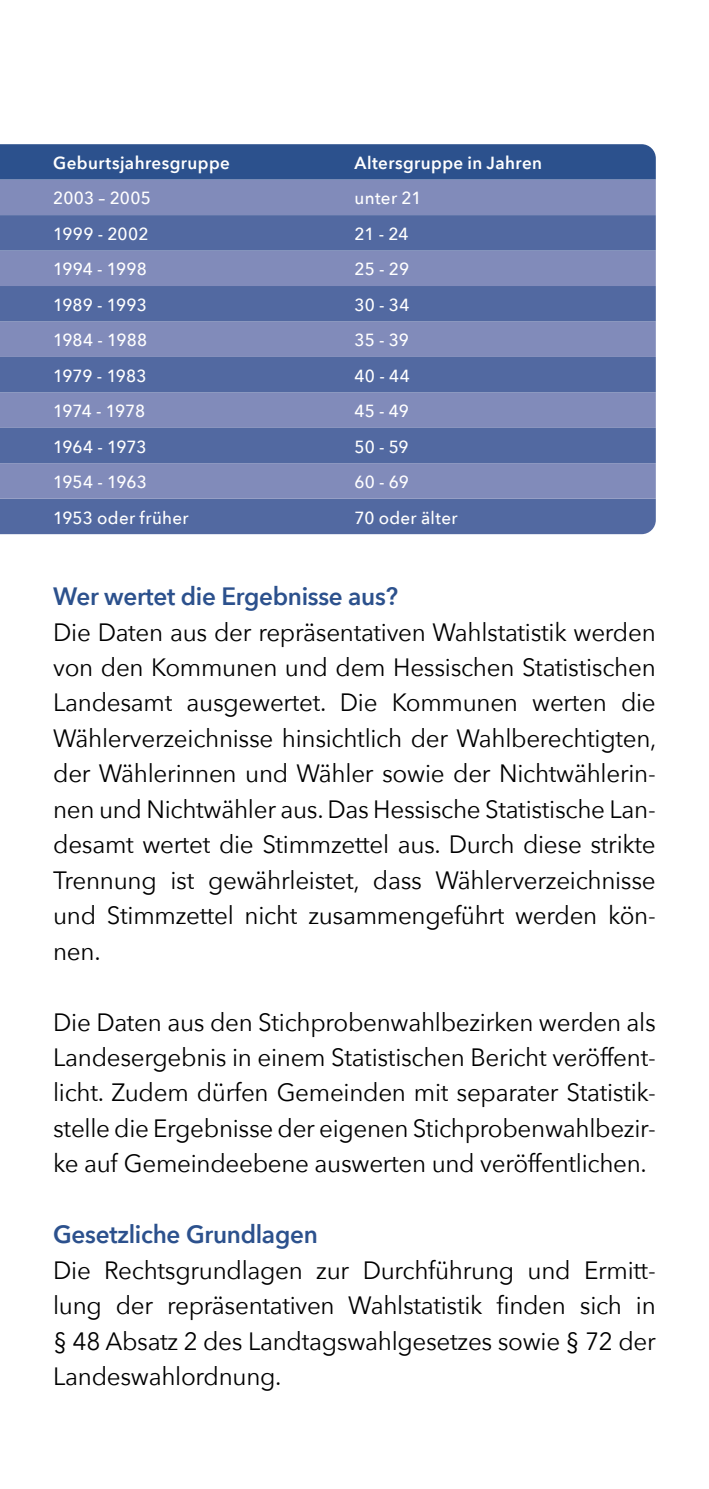
<style>
.page{position:relative;width:709px;height:1489px;background:#fff}
.page>*{position:absolute;margin:0;border:0;box-sizing:border-box;transform-origin:0 0}
.t1{font:25px/35.5px "Avenir Next";letter-spacing:-.01em;color:#000;text-align:justify}
.t2{font:600 25px "Avenir Next";letter-spacing:-.01em;color:#2c518d}
.t3{font:500 17.5px "Avenir Next";letter-spacing:.005em;color:#fff}
.t4{font:600 17.5px "Avenir Next";letter-spacing:.025em;color:#fff}
.t5{font:500 17.5px "Avenir Next";letter-spacing:-.03em;color:#fff}
</style>
<div class="page">
<div style="left:0;top:144px;width:656px;height:36px;background:#2c518d"></div>
<div style="left:0;top:498px;width:656px;height:36px;background:#5269a1"></div>
<div style="left:0;top:180px;width:656px;height:318px;background:#818bba"></div>
<svg style="left:0;top:215px;width:656px;height:248px;background:#6678ac"></svg>
<p class="t4" style="left:53px;top:148px;width:178px">Geburtsjahresgruppe</p>
<p class="t4" style="left:354px;top:148px;width:189px">Altersgruppe in Jahren</p>
<p class="t3" style="left:53px;top:183px;width:99px">2003 – 2005</p>
<p class="t3" style="left:354px;top:183px;width:68px">unter 21</p>
<p class="t3" style="left:53px;top:219px;width:97px">1999 - 2002</p>
<p class="t3" style="left:354px;top:219px;width:56px">21 - 24</p>
<p class="t3" style="left:53px;top:254px;width:95px">1994 - 1998</p>
<p class="t3" style="left:354px;top:254px;width:56px">25 - 29</p>
<p class="t3" style="left:53px;top:290px;width:95px">1989 - 1993</p>
<p class="t3" style="left:354px;top:290px;width:56px">30 - 34</p>
<p class="t3" style="left:53px;top:325px;width:96px">1984 - 1988</p>
<p class="t3" style="left:354px;top:325px;width:56px">35 - 39</p>
<p class="t3" style="left:53px;top:361px;width:95px">1979 - 1983</p>
<p class="t3" style="left:354px;top:361px;width:57px">40 - 44</p>
<p class="t5" style="left:53px;top:396px;width:94px">1974 - 1978</p>
<p class="t3" style="left:354px;top:396px;width:56px">45 - 49</p>
<p class="t3" style="left:53px;top:431px;width:95px">1964 - 1973</p>
<p class="t3" style="left:354px;top:431px;width:56px">50 - 59</p>
<p class="t3" style="left:53px;top:467px;width:95px">1954 - 1963</p>
<p class="t3" style="left:354px;top:467px;width:56px">60 - 69</p>
<p class="t3" style="left:53px;top:502px;width:137px">1953 oder früher</p>
<p class="t3" style="left:354px;top:502px;width:105px">70 oder älter</p>
<p class="t2" style="left:53px;top:575px;width:346px">Wer wertet die Ergebnisse aus?</p>
<p class="t1" style="left:53px;top:613px;width:605px">Die Daten aus der repräsentativen Wahlstatistik werden von den Kommunen und dem Hessischen Statistischen Landesamt ausgewertet. Die Kommunen werten die Wählerverzeichnisse hinsichtlich der Wahlberechtigten, der Wählerinnen und Wähler sowie der Nichtwählerin&shy;nen und Nichtwähler aus. Das Hessische Statistische Lan&shy;desamt wertet die Stimmzettel aus. Durch diese strikte Trennung ist gewährleistet, dass Wählerverzeichnisse und Stimmzettel nicht zusammengeführt werden kön&shy;nen.</p>
<p class="t1" style="left:53px;top:1002px;width:604px">Die Daten aus den Stichprobenwahlbezirken werden als Landesergebnis in einem Statistischen Bericht veröffent&shy;licht. Zudem dürfen Gemeinden mit separater Statistik&shy;stelle die Ergebnisse der eigenen Stichprobenwahlbezir&shy;ke auf Gemeindeebene auswerten und veröffentlichen.</p>
<p class="t2" style="left:53px;top:1212px;width:266px">Gesetzliche Grundlagen</p>
<p class="t1" style="left:53px;top:1250px;width:604px">Die Rechtsgrundlagen zur Durchführung und Ermitt&shy;lung der repräsentativen Wahlstatistik finden sich in § 48 Absatz 2 des Landtagswahlgesetzes sowie § 72 der Landeswahlordnung.</p>
</div>
